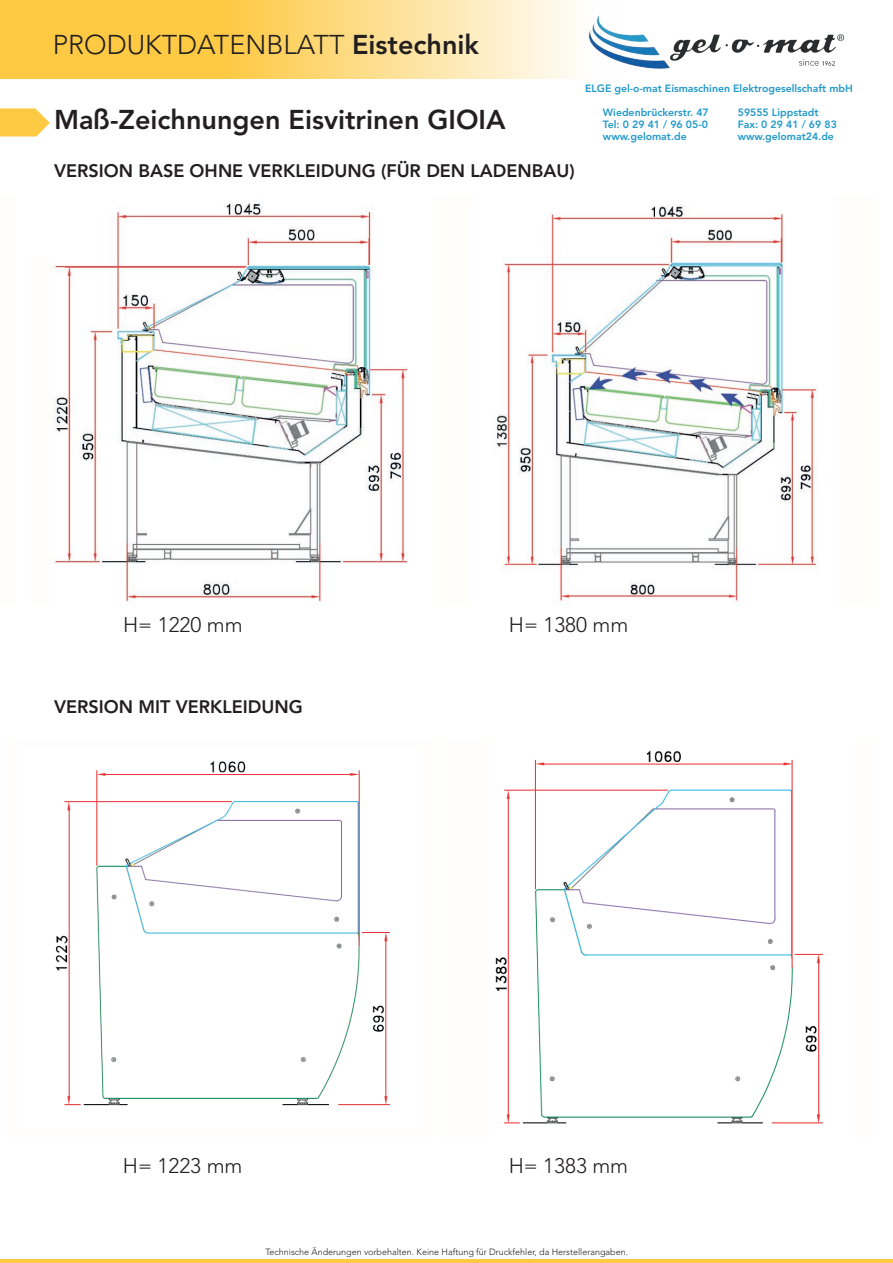
<style>
.page{position:relative;width:893px;height:1263px;background:#fff}
.page>*{position:absolute;margin:0;border:0;box-sizing:border-box;transform-origin:0 0}
.t1{font:800 27px "Avenir LT Std";color:#231f20}
.t2{font:300 27px "Avenir LT Std";color:#231f20}
.t3{font:300 21px "Avenir LT Std";color:#231f20}
.t4{font:800 18px "Avenir LT Std";color:#231f20}
.t5{font:800 10.5px/12px "Avenir LT Std";color:#2299c9}
.t6{font:300 9px "Avenir LT Std";color:#231f20}
.s1{font-weight:800}
</style>
<div class="page">
<svg style="left:0;top:0;width:576px;height:79px;background:#fed879"></svg>
<hr style="left:0;top:1259px;width:893px;height:4px;background:#fec943">
<img style="left:589px;top:15px;width:256px;height:54px">
<svg style="left:0;top:108px;width:50px;height:28px"></svg>
<img style="left:53px;top:202px;width:355px;height:400px">
<img style="left:496px;top:204px;width:322px;height:399px">
<img style="left:55px;top:761px;width:335px;height:345px">
<img style="left:495px;top:750px;width:328px;height:374px">
<h1 class="t2" style="left:53px;top:29px;width:428px">PRODUKTDATENBLATT <span class="s1">Eistechnik</span></h1>
<h1 class="t1" style="left:54px;top:103px;width:453px">Maß-Zeichnungen Eisvitrinen GIOIA</h1>
<h3 class="t4" style="left:54px;top:160px;width:522px">VERSION BASE OHNE VERKLEIDUNG (FÜR DEN LADENBAU)</h3>
<p class="t5" style="left:585px;top:83px;width:269px">ELGE gel-o-mat Eismaschinen Elektrogesellschaft mbH</p>
<p class="t5" style="left:738px;top:107px;width:101px">59555 Lippstadt<br>Fax: 0 29 41 / 69 83 www.gelomat24.de</p>
<p class="t5" style="left:603px;top:107px;width:107px">Wiedenbrückerstr. 47<br>Tel: 0 29 41 / 96 05-0</p>
<p class="t5" style="left:603px;top:131px;width:85px">www.gelomat.de</p>
<h2 class="t3" style="left:123px;top:613px;width:121px">H= 1220 mm</h2>
<h2 class="t3" style="left:509px;top:613px;width:121px">H= 1380 mm</h2>
<h3 class="t4" style="left:54px;top:696px;width:250px">VERSION MIT VERKLEIDUNG</h3>
<h2 class="t3" style="left:123px;top:1153px;width:121px">H= 1223 mm</h2>
<h2 class="t3" style="left:509px;top:1153px;width:121px">H= 1383 mm</h2>
<p class="t6" style="left:265px;top:1246px;width:364px">Technische Änderungen vorbehalten. Keine Haftung für Druckfehler, da Herstellerangaben.</p>
</div>
